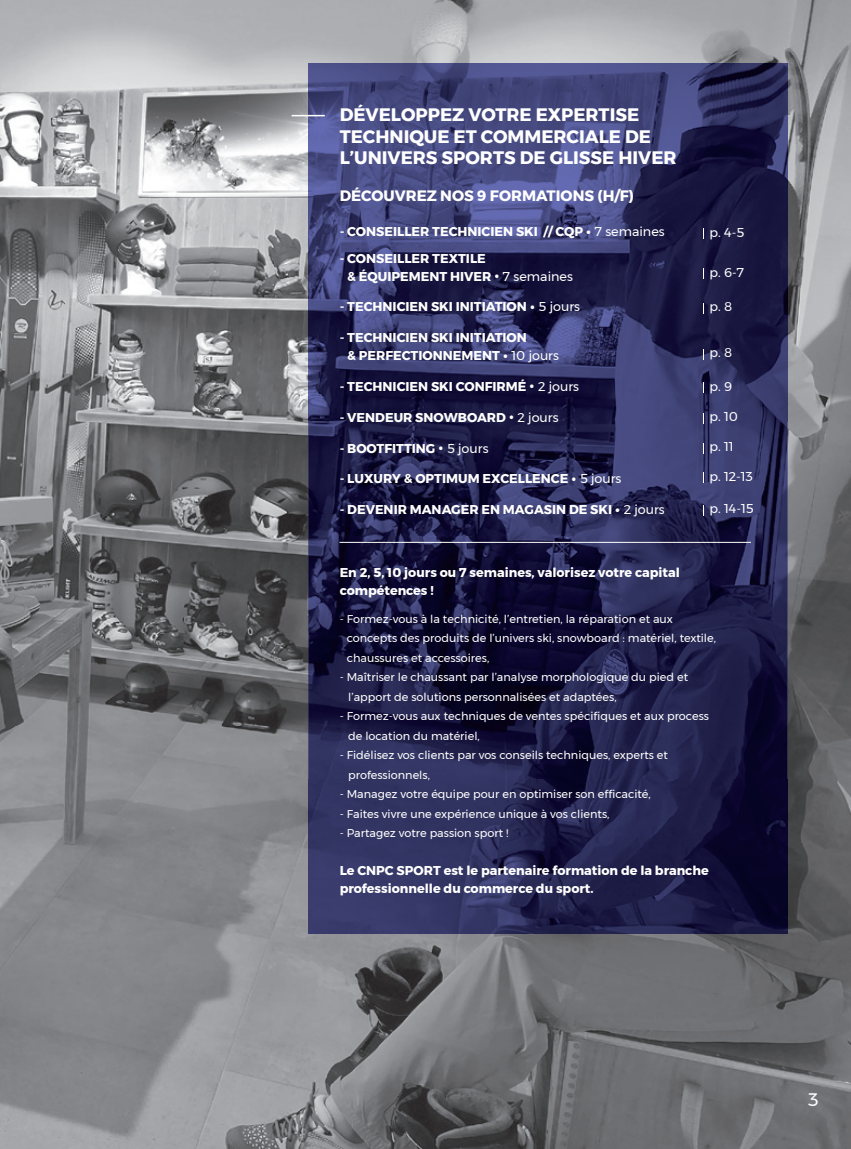
<style>
.page{position:relative;width:851px;height:1149px;background:#fff}
.page>*{position:absolute;margin:0;border:0;box-sizing:border-box;transform-origin:0 0}
.t1{font:700 18px/21px "Montserrat";color:#fff}
.t2{font:18px "Montserrat";color:#fff}
.t3{font:700 15px "Montserrat";color:#fff}
.t4{font:700 12.75px/18px "Montserrat";color:#fff}
.t5{font:12.75px "Montserrat";color:#fff}
.t6{font:11.25px/19.5px "Montserrat";color:#fff}
.s1{font-weight:400;font-size:21px}
.s2{font-weight:400}
</style>
<div class="page">
<img style="left:0;top:0;width:850px;height:1148px">
<img style="left:308px;top:64px;width:479px;height:868px">
<hr style="left:291px;top:115px;width:34px;height:1px;background:#fff">
<img style="left:339px;top:536px;width:416px;height:2px">
<hr style="left:339px;top:542px;width:411px;height:1px;background:#fff">
<h1 class="t1" style="left:339px;top:105px;width:338px">DÉVELOPPEZ VOTRE EXPERTISE<br>TECHNIQUE ET COMMERCIALE DE<br>L’UNIVERS SPORTS DE GLISSE HIVER</h1>
<h2 class="t3" style="left:339px;top:184px;width:296px">DÉCOUVREZ NOS 9 FORMATIONS (H/F)</h2>
<p class="t4" style="left:339px;top:222px;width:326px">- CONSEILLER TECHNICIEN SKI // CQP <span class="s1">•</span> <span class="s2">7 semaines</span></p>
<p class="t4" style="left:347px;top:249px;width:227px;text-indent:-8px">- CONSEILLER TEXTILE<br>&amp; ÉQUIPEMENT HIVER <span class="s1">•</span> <span class="s2">7 semaines</span></p>
<p class="t4" style="left:339px;top:298px;width:242px">- TECHNICIEN SKI INITIATION <span class="s1">•</span> <span class="s2">5 jours</span></p>
<p class="t4" style="left:347px;top:328px;width:213px;text-indent:-8px">- TECHNICIEN SKI INITIATION<br>&amp; PERFECTIONNEMENT <span class="s1">•</span> <span class="s2">10 jours</span></p>
<p class="t4" style="left:339px;top:377px;width:241px">- TECHNICIEN SKI CONFIRMÉ <span class="s1">•</span> <span class="s2">2 jours</span></p>
<p class="t4" style="left:339px;top:408px;width:220px">- VENDEUR SNOWBOARD <span class="s1">•</span> <span class="s2">2 jours</span></p>
<p class="t4" style="left:339px;top:439px;width:150px">- BOOTFITTING <span class="s1">•</span> <span class="s2">5 jours</span></p>
<p class="t4" style="left:339px;top:469px;width:283px">- LUXURY &amp; OPTIMUM EXCELLENCE <span class="s1">•</span> <span class="s2">5 jours</span></p>
<p class="t4" style="left:339px;top:500px;width:326px">- DEVENIR MANAGER EN MAGASIN DE SKI <span class="s1">•</span> <span class="s2">2 jours</span></p>
<p class="t5" style="left:709px;top:222px;width:36px">p. 4-5</p>
<p class="t5" style="left:709px;top:262px;width:36px">p. 6-7</p>
<p class="t5" style="left:709px;top:297px;width:24px">p. 8</p>
<p class="t5" style="left:709px;top:342px;width:24px">p. 8</p>
<p class="t5" style="left:709px;top:376px;width:24px">p. 9</p>
<p class="t5" style="left:709px;top:406px;width:30px">p. 10</p>
<p class="t5" style="left:709px;top:437px;width:26px">p. 11</p>
<p class="t5" style="left:709px;top:466px;width:45px">p. 12-13</p>
<p class="t5" style="left:709px;top:499px;width:46px">p. 14-15</p>
<p class="t4" style="left:339px;top:563px;width:342px">En 2, 5, 10 jours ou 7 semaines, valorisez votre capital compétences !</p>
<p class="t6" style="left:347px;top:608px;width:371px;text-indent:-7px">- Formez-vous à la technicité, l’entretien, la réparation et aux concepts des produits de l’univers ski, snowboard : matériel, textile, chaussures et accessoires,</p>
<p class="t6" style="left:348px;top:667px;width:341px;text-indent:-9px">- Maîtriser le chaussant par l’analyse morphologique du pied et l’apport de solutions personnalisées et adaptées,</p>
<p class="t6" style="left:348px;top:706px;width:362px;text-indent:-9px">- Formez-vous aux techniques de ventes spécifiques et aux process de location du matériel,</p>
<p class="t6" style="left:348px;top:745px;width:321px;text-indent:-9px">- Fidélisez vos clients par vos conseils techniques, experts et professionnels,</p>
<p class="t6" style="left:339px;top:784px;width:312px">- Managez votre équipe pour en optimiser son efficacité,</p>
<p class="t6" style="left:339px;top:803px;width:271px">- Faites vivre une expérience unique à vos clients,</p>
<p class="t6" style="left:339px;top:823px;width:170px">- Partagez votre passion sport !</p>
<p class="t4" style="left:339px;top:861px;width:370px">Le CNPC SPORT est le partenaire formation de la branche professionnelle du commerce du sport.</p>
<h1 class="t2" style="left:807px;top:1085px;width:12px">3</h1>
</div>
